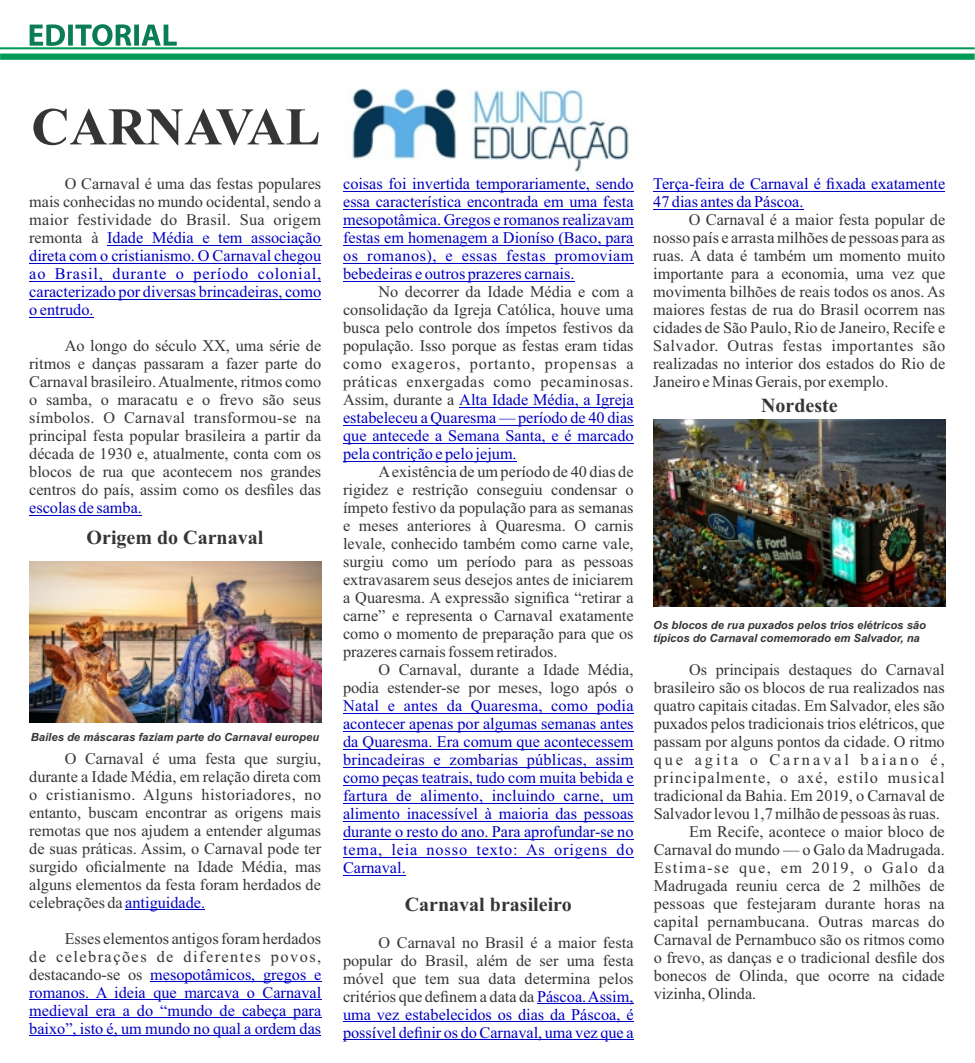
<style>
.page{position:relative;width:975px;height:1063px;background:#fff}
.page>*{position:absolute;margin:0;border:0;box-sizing:border-box;transform-origin:0 0}
.t1{font:700 52.88px "Times New Roman";color:#373435}
.t2{font:700 20px "Times New Roman";color:#373435}
.t3{font:16.25px/18px "Times New Roman";color:#373435;text-align:justify}
.t4{font:16.25px/18px "Times New Roman";color:#0000c4;text-align:justify}
.t5{font:16.25px "Times New Roman";letter-spacing:.065em;color:#373435}
.t6{font:16.25px "Times New Roman";letter-spacing:.085em;color:#373435}
.t7{font:16.25px "Times New Roman";letter-spacing:.185em;color:#373435}
.t8{font:italic 700 11.25px/12.6px "Arial";color:#373435}
.s1{color:#373435}
.s2{color:#0000c4}
</style>
<div class="page">
<svg style="left:30px;top:24px;width:147px;height:22px"></svg>
<hr style="left:0;top:47px;width:974px;height:2px;background:#009b54">
<div style="left:0;top:54px;width:974px;height:6px;background:#009b54"></div>
<img style="left:352px;top:88px;width:277px;height:85px">
<hr style="left:107px;top:245px;width:214px;height:1px;background:#0000c4">
<hr style="left:29px;top:263px;width:292px;height:1px;background:#0000c4">
<hr style="left:29px;top:281px;width:164px;height:1px;background:#0000c4">
<hr style="left:193px;top:281px;width:128px;height:1px;background:#0000c4">
<hr style="left:29px;top:299px;width:292px;height:1px;background:#0000c4">
<hr style="left:29px;top:317px;width:64px;height:1px;background:#0000c4">
<hr style="left:29px;top:515px;width:113px;height:1px;background:#0000c4">
<img style="left:29px;top:561px;width:292px;height:162px">
<hr style="left:125px;top:909px;width:80px;height:1px;background:#0000c4">
<hr style="left:150px;top:981px;width:113px;height:1px;background:#0000c4">
<hr style="left:263px;top:981px;width:58px;height:1px;background:#0000c4">
<hr style="left:29px;top:999px;width:292px;height:1px;background:#0000c4">
<hr style="left:29px;top:1017px;width:292px;height:1px;background:#0000c4">
<hr style="left:29px;top:1035px;width:292px;height:1px;background:#0000c4">
<hr style="left:343px;top:191px;width:290px;height:1px;background:#0000c4">
<hr style="left:343px;top:209px;width:290px;height:1px;background:#0000c4">
<hr style="left:343px;top:227px;width:290px;height:1px;background:#0000c4">
<hr style="left:343px;top:245px;width:290px;height:1px;background:#0000c4">
<hr style="left:343px;top:263px;width:290px;height:1px;background:#0000c4">
<hr style="left:343px;top:281px;width:231px;height:1px;background:#0000c4">
<hr style="left:459px;top:407px;width:174px;height:1px;background:#0000c4">
<hr style="left:343px;top:425px;width:290px;height:1px;background:#0000c4">
<hr style="left:343px;top:443px;width:290px;height:1px;background:#0000c4">
<hr style="left:343px;top:461px;width:173px;height:1px;background:#0000c4">
<hr style="left:343px;top:713px;width:290px;height:1px;background:#0000c4">
<hr style="left:343px;top:731px;width:290px;height:1px;background:#0000c4">
<hr style="left:343px;top:749px;width:290px;height:1px;background:#0000c4">
<hr style="left:343px;top:767px;width:290px;height:1px;background:#0000c4">
<hr style="left:343px;top:785px;width:290px;height:1px;background:#0000c4">
<hr style="left:343px;top:803px;width:290px;height:1px;background:#0000c4">
<hr style="left:343px;top:821px;width:290px;height:1px;background:#0000c4">
<hr style="left:343px;top:839px;width:290px;height:1px;background:#0000c4">
<hr style="left:343px;top:857px;width:183px;height:1px;background:#0000c4">
<hr style="left:526px;top:857px;width:107px;height:1px;background:#0000c4">
<hr style="left:343px;top:875px;width:63px;height:1px;background:#0000c4">
<hr style="left:537px;top:1003px;width:96px;height:1px;background:#0000c4">
<hr style="left:343px;top:1021px;width:290px;height:1px;background:#0000c4">
<hr style="left:343px;top:1039px;width:290px;height:1px;background:#0000c4">
<hr style="left:653px;top:191px;width:292px;height:1px;background:#0000c4">
<hr style="left:653px;top:209px;width:150px;height:1px;background:#0000c4">
<img style="left:653px;top:419px;width:292px;height:188px">
<h1 class="t1" style="left:31px;top:109px;width:291px">CARNAVAL</h1>
<p class="t4" style="left:29px;top:176px;width:293px;text-indent:35px"><span class="s1">O Carnaval é uma das festas populares mais conhecidas no mundo ocidental, sendo a maior festividade do Brasil. Sua origem remonta à</span> Idade Média e tem associação direta com o cristianismo. O Carnaval chegou ao Brasil, durante o período colonial, caracterizado por diversas brincadeiras, como o entrudo.</p>
<p class="t3" style="left:29px;top:338px;width:293px;text-indent:35px">Ao longo do século XX, uma série de ritmos e danças passaram a fazer parte do Carnaval brasileiro. Atualmente, ritmos como o samba, o maracatu e o frevo são seus símbolos. O Carnaval transformou-se na principal festa popular brasileira a partir da década de 1930 e, atualmente, conta com os blocos de rua que acontecem nos grandes centros do país, assim como os desfiles das</p>
<p class="t4" style="left:29px;top:500px;width:114px">escolas de samba.</p>
<p class="t2" style="left:87px;top:531px;width:178px">Origem do Carnaval</p>
<p class="t8" style="left:31px;top:732px;width:290px">Bailes de máscaras faziam parte do Carnaval europeu</p>
<p class="t3" style="left:29px;top:751px;width:293px;text-indent:35px">O Carnaval é uma festa que surgiu, durante a Idade Média, em relação direta com o cristianismo. Alguns historiadores, no entanto, buscam encontrar as origens mais remotas que nos ajudem a entender algumas de suas práticas. Assim, o Carnaval pode ter surgido oficialmente na Idade Média, mas alguns elementos da festa foram herdados de celebrações da <span class="s2">antiguidade.</span></p>
<p class="t4" style="left:29px;top:931px;width:293px;text-indent:35px"><span class="s1">Esses elementos antigos foram herdados de celebrações de diferentes povos, destacando-se os</span> mesopotâmicos, gregos e romanos. A ideia que marcava o Carnaval medieval era a do “mundo de cabeça para baixo”, isto é, um mundo no qual a ordem das</p>
<p class="t4" style="left:343px;top:176px;width:292px">coisas foi invertida temporariamente, sendo essa característica encontrada em uma festa mesopotâmica. Gregos e romanos realizavam festas em homenagem a Dioníso (Baco, para os romanos), e essas festas promoviam bebedeiras e outros prazeres carnais.</p>
<p class="t3" style="left:343px;top:284px;width:292px;text-indent:35px">No decorrer da Idade Média e com a consolidação da Igreja Católica, houve uma busca pelo controle dos ímpetos festivos da população. Isso porque as festas eram tidas como exageros, portanto, propensas a práticas enxergadas como pecaminosas.<br>Assim, durante a <span class="s2">Alta Idade Média, a Igreja estabeleceu a Quaresma — período de 40 dias que antecede a Semana Santa, e é marcado pela contrição e pelo jejum.</span></p>
<p class="t3" style="left:343px;top:464px;width:292px;text-indent:35px">Aexistência de um período de 40 dias de rigidez e restrição conseguiu condensar o ímpeto festivo da população para as semanas e meses anteriores à Quaresma. O carnis levale, conhecido também como carne vale, surgiu como um período para as pessoas extravasarem seus desejos antes de iniciarem a Quaresma. A expressão significa “retirar a carne” e representa o Carnaval exatamente como o momento de preparação para que os prazeres carnais fossem retirados.</p>
<p class="t3" style="left:343px;top:662px;width:292px;text-align:right">O Carnaval, durante a Idade Média, podia estender-se por meses, logo após o</p>
<p class="t4" style="left:343px;top:698px;width:292px">Natal e antes da Quaresma, como podia acontecer apenas por algumas semanas antes da Quaresma. Era comum que acontecessem brincadeiras e zombarias públicas, assim como peças teatrais, tudo com muita bebida e fartura de alimento, incluindo carne, um alimento inacessível à maioria das pessoas durante o resto do ano. Para aprofundar-se no tema, leia nosso texto: As origens do Carnaval.</p>
<p class="t2" style="left:405px;top:898px;width:168px">Carnaval brasileiro</p>
<p class="t3" style="left:343px;top:935px;width:292px;text-indent:35px">O Carnaval no Brasil é a maior festa popular do Brasil, além de ser uma festa móvel que tem sua data determina pelos critérios que definem a data da <span class="s2">Páscoa. Assim, uma vez estabelecidos os dias da Páscoa, é possível definir os do Carnaval, uma vez que a</span></p>
<p class="t4" style="left:653px;top:176px;width:293px">Terça-feira de Carnaval é fixada exatamente<br>47 dias antes da Páscoa.</p>
<p class="t3" style="left:653px;top:212px;width:293px;text-indent:35px">O Carnaval é a maior festa popular de nosso país e arrasta milhões de pessoas para as ruas. A data é também um momento muito importante para a economia, uma vez que movimenta bilhões de reais todos os anos. As maiores festas de rua do Brasil ocorrem nas cidades de São Paulo, Rio de Janeiro, Recife e Salvador. Outras festas importantes são realizadas no interior dos estados do Rio de Janeiro e Minas Gerais, por exemplo.</p>
<p class="t2" style="left:761px;top:398px;width:78px">Nordeste</p>
<p class="t8" style="left:653px;top:620px;width:274px">Os blocos de rua puxados pelos trios elétricos são típicos do Carnaval comemorado em Salvador, na</p>
<p class="t3" style="left:689px;top:662px;width:257px">Os principais destaques do Carnaval</p>
<p class="t3" style="left:653px;top:680px;width:292px">brasileiro são os blocos de rua realizados nas</p>
<p class="t3" style="left:653px;top:698px;width:292px">quatro capitais citadas. Em Salvador, eles são</p>
<p class="t3" style="left:653px;top:716px;width:292px">puxados pelos tradicionais trios elétricos, que</p>
<p class="t3" style="left:653px;top:734px;width:292px">passam por alguns pontos da cidade. O ritmo</p>
<p class="t7" style="left:653px;top:754px;width:292px">que agita o Carnaval baiano é,</p>
<p class="t5" style="left:653px;top:772px;width:292px">principalmente, o axé, estilo musical</p>
<p class="t3" style="left:653px;top:788px;width:292px">tradicional da Bahia. Em 2019, o Carnaval de</p>
<p class="t3" style="left:653px;top:806px;width:288px">Salvador levou 1,7 milhão de pessoas às ruas.</p>
<p class="t3" style="left:689px;top:824px;width:257px">Em Recife, acontece o maior bloco de</p>
<p class="t3" style="left:653px;top:842px;width:292px">Carnaval do mundo — o Galo da Madrugada.</p>
<p class="t6" style="left:653px;top:862px;width:292px">Estima-se que, em 2019, o Galo da</p>
<p class="t3" style="left:653px;top:878px;width:292px">Madrugada reuniu cerca de 2 milhões de</p>
<p class="t3" style="left:653px;top:896px;width:292px">pessoas que festejaram durante horas na</p>
<p class="t3" style="left:653px;top:914px;width:292px">capital pernambucana. Outras marcas do</p>
<p class="t3" style="left:653px;top:932px;width:292px">Carnaval de Pernambuco são os ritmos como</p>
<p class="t3" style="left:653px;top:950px;width:292px">o frevo, as danças e o tradicional desfile dos</p>
<p class="t3" style="left:653px;top:968px;width:292px">bonecos de Olinda, que ocorre na cidade</p>
<p class="t3" style="left:653px;top:986px;width:104px">vizinha, Olinda.</p>
</div>
